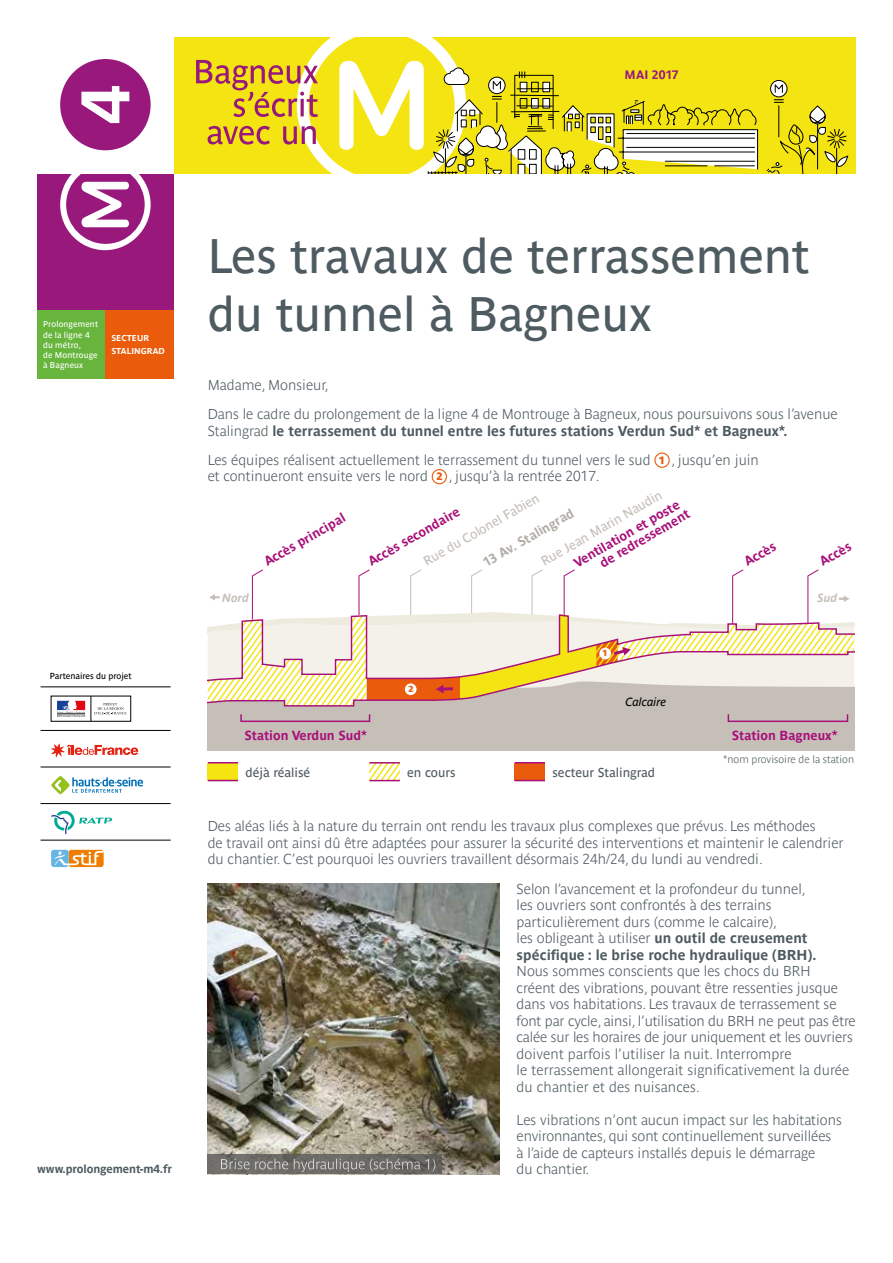
<style>
.page{position:relative;width:893px;height:1263px;background:#fff}
.page>*{position:absolute;margin:0;border:0;box-sizing:border-box;transform-origin:0 0}
.t1{font:48px/57.6px "Parisine";color:#4e5b61}
.t2{font:700 14.25px/16.5px "Parisine Clair";color:#4e5b61}
.t3{font:700 14.25px "Parisine Ptf";color:#4e5b61}
.t4{font:700 13.05px "Parisine";color:#a80f79}
.t5{font:13.05px "Parisine";color:#c5bfb8}
.t6{font:700 13.05px "Parisine";color:#b1aca5}
.t7{font:12.75px "Parisine";color:#4e5b61}
.t8{font:700 12.15px "Parisine";letter-spacing:.015em;color:#98187c}
.t9{font:italic 11.7px "Parisine";color:#000}
.t10{font:italic 700 11.7px "Parisine";color:#c5bfb8}
.t11{font:700 11.55px "Parisine";letter-spacing:-.005em;color:#4e5b61}
.t12{font:700 10.5px "Parisine Clair";color:#4e5b61}
.t13{font:8.7px "Parisine";letter-spacing:-.005em;color:#000}
.t14{font:8.7px "Parisine Sombre";color:#ea5b0b}
.t15{font:8.4px/10.1px "Parisine";letter-spacing:.015em;color:#fff}
.t16{font:700 8.4px/12.6px "Parisine";letter-spacing:.01em;color:#fff}
.s1{font-family:"Parisine Clair"}
.s2{font-family:"Parisine Sombre";font-weight:400;font-size:10.65px;color:#ea5b0b}
.s3{font-family:"Parisine Ptf"}
</style>
<div class="page">
<div style="left:174px;top:37px;width:682px;height:137px;background:#f4e412"></div>
<div style="left:37px;top:174px;width:137px;height:136px;background:#98187c"></div>
<svg style="left:60px;top:174px;width:91px;height:76px"></svg>
<svg style="left:60px;top:59px;width:91px;height:91px"></svg>
<div style="left:37px;top:310px;width:68px;height:68px;background:#68b53e"></div>
<div style="left:105px;top:310px;width:69px;height:68px;background:#ea5b0b"></div>
<svg style="left:771px;top:80px;width:16px;height:17px"></svg>
<div style="left:770px;top:80px;width:17px;height:17px;border:1px solid #000;border-radius:50%"></div>
<svg style="left:775px;top:83px;width:8px;height:10px"></svg>
<svg style="left:767px;top:99px;width:81px;height:75px"></svg>
<svg style="left:196px;top:37px;width:562px;height:137px"></svg>
<hr style="left:41px;top:730px;width:130px;height:1px;background:#000">
<hr style="left:41px;top:687px;width:130px;height:1px;background:#000">
<hr style="left:41px;top:767px;width:130px;height:1px;background:#000">
<hr style="left:41px;top:803px;width:130px;height:1px;background:#000">
<hr style="left:41px;top:840px;width:130px;height:1px;background:#000">
<svg style="left:51px;top:743px;width:87px;height:14px"></svg>
<svg style="left:51px;top:811px;width:61px;height:23px"></svg>
<svg style="left:68px;top:849px;width:36px;height:19px"></svg>
<div style="left:50px;top:849px;width:19px;height:19px;background:#f4fafd;border-radius:3px"></div>
<svg style="left:69px;top:850px;width:35px;height:17px"></svg>
<div style="left:51px;top:850px;width:18px;height:17px;background:#65b5e6;border-radius:3px"></div>
<svg style="left:54px;top:851px;width:50px;height:14px"></svg>
<svg style="left:57px;top:701px;width:28px;height:16px"></svg>
<svg style="left:91px;top:698px;width:36px;height:21px"></svg>
<svg style="left:51px;top:776px;width:93px;height:19px"></svg>
<div style="left:654px;top:452px;width:16px;height:16px;border:1px solid #ea5b0b;border-radius:50%"></div>
<div style="left:432px;top:469px;width:15px;height:15px;border:1px solid #ea5b0b;border-radius:50%"></div>
<img style="left:208px;top:884px;width:292px;height:290px">
<img style="left:483px;top:1160px;width:17px;height:14px">
<div style="left:208px;top:716px;width:646px;height:34px;background:#c5bfb8"></div>
<div style="left:240px;top:713px;width:130px;height:9px;border:1px solid #a80f79"></div>
<div style="left:728px;top:713px;width:120px;height:9px;border:1px solid #a80f79"></div>
<svg style="left:208px;top:572px;width:646px;height:144px"></svg>
<div style="left:208px;top:763px;width:30px;height:17px;background:#f4e412"></div>
<hr style="left:208px;top:762px;width:30px;height:1px;background:#a80f79">
<hr style="left:208px;top:780px;width:30px;height:1px;background:#a80f79">
<svg style="left:370px;top:763px;width:30px;height:17px"></svg>
<hr style="left:370px;top:762px;width:30px;height:1px;background:#a80f79">
<hr style="left:370px;top:780px;width:30px;height:1px;background:#a80f79">
<div style="left:515px;top:763px;width:30px;height:17px;background:#ea5b0b"></div>
<hr style="left:515px;top:762px;width:30px;height:1px;background:#a80f79">
<hr style="left:515px;top:780px;width:30px;height:1px;background:#a80f79">
<svg style="left:208px;top:1154px;width:234px;height:20px;background:#6a6965"></svg>
<svg style="left:221px;top:1158px;width:214px;height:14px;background:#7c7a77"></svg>
<p class="t8" style="left:625px;top:67px;width:56px">MAI 2017</p>
<p class="t15" style="left:43px;top:319px;width:56px">Prolongement de la ligne 4 du métro,<br>de Montrouge à Bagneux</p>
<p class="t16" style="left:111px;top:332px;width:55px">SECTEUR<br>STALINGRAD</p>
<p class="t13" style="left:50px;top:671px;width:83px">Partenaires du projet</p>
<p class="t11" style="left:37px;top:1162px;width:136px">www.prolongement-m4.fr</p>
<h1 class="t1" style="left:208px;top:227px;width:603px">Les travaux de terrassement du tunnel à Bagneux</h1>
<p class="t2" style="left:208px;top:370px;width:631px;line-height:29.2px">Madame, Monsieur,<br>Dans le cadre du prolongement de la ligne 4 de Montrouge à Bagneux, nous poursuivons sous l’avenue</p>
<p class="t3" style="left:208px;top:420px;width:581px"><span class="s1">Stalingrad</span> le terrassement du tunnel entre les futures stations Verdun Sud* et Bagneux*.</p>
<p class="t2" style="left:208px;top:451px;width:553px">Les équipes réalisent actuellement le terrassement du tunnel vers le sud <span class="s2">1</span> , jusqu’en juin et continueront ensuite vers le nord <span class="s2">2</span> , jusqu’à la rentrée 2017.</p>
<p class="t4" style="left:261px;top:556px;width:93px;rotate:-30deg">Accès principal</p>
<p class="t4" style="left:365px;top:556px;width:105px;rotate:-30deg">Accès secondaire</p>
<p class="t5" style="left:538px;top:556px;width:139px;rotate:-30deg">Rue Jean Marin Naudin</p>
<p class="t5" style="left:421px;top:556px;width:133px;rotate:-30deg">Rue du Colonel Fabien</p>
<p class="t4" style="left:571px;top:557px;width:121px;rotate:-30deg">Ventilation et poste</p>
<p class="t6" style="left:480px;top:557px;width:104px;rotate:-30deg">13 Av. Stalingrad</p>
<p class="t4" style="left:597px;top:557px;width:103px;rotate:-30deg">de redressement</p>
<p class="t4" style="left:741px;top:556px;width:36px;rotate:-30deg">Accès</p>
<p class="t4" style="left:817px;top:556px;width:36px;rotate:-30deg">Accès</p>
<p class="t10" style="left:222px;top:591px;width:28px">Nord</p>
<p class="t10" style="left:818px;top:591px;width:21px">Sud</p>
<p class="t14" style="left:408px;top:684px;width:7px">2</p>
<p class="t14" style="left:602px;top:648px;width:7px">1</p>
<p class="t9" style="left:625px;top:695px;width:43px">Calcaire</p>
<p class="t4" style="left:245px;top:727px;width:124px">Station Verdun Sud*</p>
<p class="t4" style="left:732px;top:727px;width:107px">Station Bagneux*</p>
<p class="t7" style="left:245px;top:765px;width:66px">déjà réalisé</p>
<p class="t7" style="left:407px;top:765px;width:50px">en cours</p>
<p class="t7" style="left:552px;top:765px;width:104px">secteur Stalingrad</p>
<p class="t12" style="left:723px;top:753px;width:132px">*nom provisoire de la station</p>
<p class="t2" style="left:208px;top:818px;width:637px">Des aléas liés à la nature du terrain ont rendu les travaux plus complexes que prévus. Les méthodes<br>de travail ont ainsi dû être adaptées pour assurer la sécurité des interventions et maintenir le calendrier du chantier. C’est pourquoi les ouvriers travaillent désormais 24h/24, du lundi au vendredi.</p>
<p class="t2" style="left:517px;top:880px;width:292px">Selon l’avancement et la profondeur du tunnel, les ouvriers sont confrontés à des terrains particulièrement durs (comme le calcaire),<br>les obligeant à utiliser <span class="s3">un outil de creusement</span></p>
<p class="t3" style="left:517px;top:944px;width:301px">spécifique : le brise roche hydraulique (BRH).</p>
<p class="t2" style="left:517px;top:963px;width:341px">Nous sommes conscients que les chocs du BRH<br>créent des vibrations, pouvant être ressenties jusque dans vos habitations. Les travaux de terrassement se font par cycle, ainsi, l’utilisation du BRH ne peut pas être calée sur les horaires de jour uniquement et les ouvriers doivent parfois l’utiliser la nuit. Interrompre<br>le terrassement allongerait significativement la durée du chantier et des nuisances.</p>
<p class="t2" style="left:517px;top:1111px;width:327px">Les vibrations n’ont aucun impact sur les habitations environnantes, qui sont continuellement surveillées à l’aide de capteurs installés depuis le démarrage<br>du chantier.</p>
</div>
